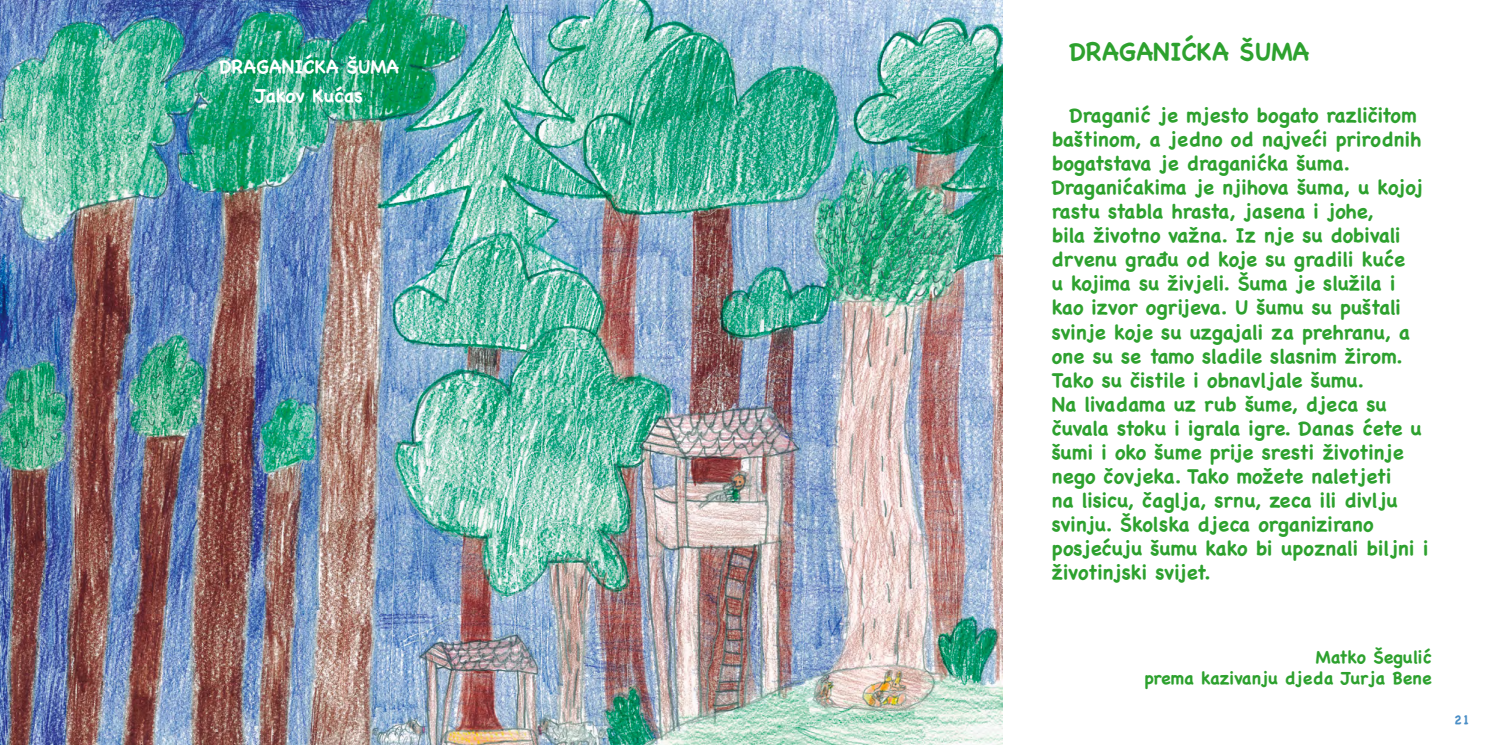
<style>
.page{position:relative;width:1489px;height:745px;background:#fff}
.page>*{position:absolute;margin:0;border:0;box-sizing:border-box;transform-origin:0 0}
.t1{font:700 25px "Chalkboard SE";color:#2da12e}
.t2{font:700 20px/24px "Chalkboard SE";color:#2da12e}
.t3{font:700 18.75px/29.6px "Chalkboard SE";color:#fff;text-align:center}
.t4{font:700 17.5px/21px "Chalkboard SE";color:#2da12e;text-align:right}
.t5{font:700 12.5px "Chalkboard SE";color:#4a8ec6}
</style>
<div class="page">
<img style="left:0;top:0;width:1002px;height:744px">
<p class="t3" style="left:219px;top:51px;width:181px">DRAGANIĆKA ŠUMA<br>Jakov Kućas</p>
<p class="t1" style="left:1069px;top:37px;width:241px">DRAGANIĆKA ŠUMA</p>
<p class="t2" style="left:1051px;top:103px;width:378px;text-indent:18px">Draganić je mjesto bogato različitom baštinom, a jedno od najveći prirodnih bogatstava je draganićka šuma.<br>Draganićakima je njihova šuma, u kojoj rastu stabla hrasta, jasena i johe,<br>bila životno važna. Iz nje su dobivali drvenu građu od koje su gradili kuće<br>u kojima su živjeli. Šuma je služila i kao izvor ogrijeva. U šumu su puštali svinje koje su uzgajali za prehranu, a one su se tamo sladile slasnim žirom.<br>Tako su čistile i obnavljale šumu.<br>Na livadama uz rub šume, djeca su čuvala stoku i igrala igre. Danas ćete u šumi i oko šume prije sresti životinje nego čovjeka. Tako možete naletjeti<br>na lisicu, čaglja, srnu, zeca ili divlju svinju. Školska djeca organizirano posjećuju šumu kako bi upoznali biljni i životinjski svijet.</p>
<p class="t4" style="left:1144px;top:646px;width:289px">Matko Šegulić<br>prema kazivanju djeda Jurja Bene</p>
<p class="t5" style="left:1454px;top:711px;width:17px">21</p>
</div>
